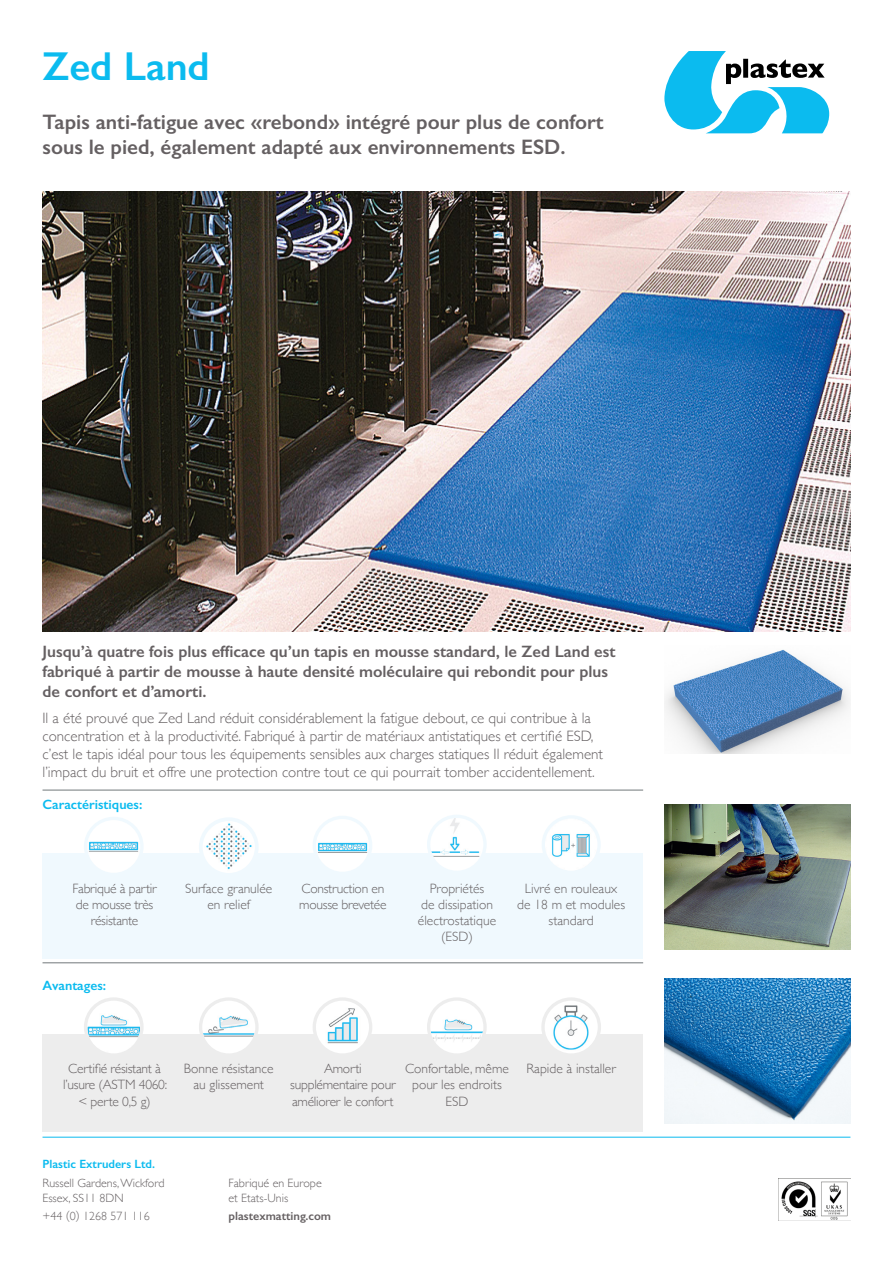
<style>
.page{position:relative;width:893px;height:1263px;background:#fff}
.page>*{position:absolute;margin:0;border:0;box-sizing:border-box;transform-origin:0 0}
.t1{font:600 40.5px "Gill Sans";color:#0bbbef}
.t2{font:600 21px/25.2px "Gill Sans";color:#656062}
.t3{font:600 16.5px/19.8px "Gill Sans";color:#656062}
.t4{font:300 15px/18px "Gill Sans";color:#656062}
.t5{font:300 13.5px/16.2px "Gill Sans";color:#656062;text-align:center}
.t6{font:300 13.5px/16.2px "Gill Sans";letter-spacing:-.02em;color:#656062;text-align:center}
.t7{font:600 13.5px "Gill Sans";color:#0bbbef}
.t8{font:300 12px/14.4px "Gill Sans";color:#656062}
.t9{font:600 12px "Gill Sans";color:#0bbbef}
.t10{font:600 12px "Gill Sans";color:#656062}
</style>
<div class="page">
<img style="left:43px;top:191px;width:807px;height:440px">
<img style="left:664px;top:649px;width:186px;height:104px">
<hr style="left:43px;top:1137px;width:807px;height:1px;background:#0bbbef">
<img style="left:664px;top:804px;width:186px;height:145px">
<img style="left:664px;top:979px;width:186px;height:144px">
<svg style="left:664px;top:51px;width:165px;height:82px"></svg>
<img style="left:781px;top:1181px;width:67px;height:39px">
<div style="left:43px;top:1034px;width:600px;height:98px;background:#ededed"></div>
<div style="left:86px;top:999px;width:56px;height:56px;background:#ededed;border-radius:50%"></div>
<img style="left:87px;top:1001px;width:53px;height:52px;border-radius:26px">
<div style="left:84px;top:997px;width:60px;height:60px;border:3px solid #ededed;border-radius:50%"></div>
<div style="left:201px;top:999px;width:56px;height:56px;background:#ededed;border-radius:50%"></div>
<img style="left:202px;top:1001px;width:53px;height:52px;border-radius:26px">
<div style="left:199px;top:997px;width:60px;height:60px;border:3px solid #ededed;border-radius:50%"></div>
<div style="left:314px;top:999px;width:57px;height:56px;background:#ededed;border-radius:50%"></div>
<img style="left:316px;top:1001px;width:53px;height:52px;border-radius:26px">
<div style="left:313px;top:997px;width:59px;height:60px;border:3px solid #ededed;border-radius:50%"></div>
<div style="left:429px;top:999px;width:56px;height:56px;background:#ededed;border-radius:50%"></div>
<img style="left:430px;top:1001px;width:53px;height:52px;border-radius:26px">
<div style="left:427px;top:997px;width:60px;height:60px;border:3px solid #ededed;border-radius:50%"></div>
<div style="left:543px;top:999px;width:56px;height:56px;background:#ededed;border-radius:50%"></div>
<img style="left:545px;top:1001px;width:53px;height:52px;border-radius:26px">
<div style="left:541px;top:997px;width:60px;height:60px;border:3px solid #ededed;border-radius:50%"></div>
<div style="left:43px;top:853px;width:600px;height:106px;background:#f0f9fe"></div>
<div style="left:86px;top:818px;width:56px;height:56px;background:#f0f9fe;border-radius:50%"></div>
<img style="left:87px;top:820px;width:53px;height:53px;border-radius:26px">
<div style="left:84px;top:817px;width:60px;height:59px;border:3px solid #f0f9fe;border-radius:50%"></div>
<div style="left:201px;top:819px;width:56px;height:56px;background:#f0f9fe;border-radius:50%"></div>
<img style="left:203px;top:821px;width:52px;height:52px;border-radius:26px">
<div style="left:199px;top:817px;width:60px;height:60px;border:4px solid #f0f9fe;border-radius:50%"></div>
<div style="left:314px;top:817px;width:57px;height:56px;background:#f0f9fe;border-radius:50%"></div>
<img style="left:316px;top:819px;width:53px;height:53px;border-radius:26px">
<div style="left:313px;top:816px;width:59px;height:59px;border:3px solid #f0f9fe;border-radius:50%"></div>
<div style="left:429px;top:816px;width:56px;height:56px;background:#f0f9fe;border-radius:50%"></div>
<img style="left:430px;top:818px;width:53px;height:53px;border-radius:26px">
<div style="left:427px;top:815px;width:60px;height:59px;border:3px solid #f0f9fe;border-radius:50%"></div>
<div style="left:543px;top:817px;width:56px;height:55px;background:#f0f9fe;border-radius:50%"></div>
<img style="left:545px;top:818px;width:52px;height:53px;border-radius:26px">
<div style="left:542px;top:815px;width:59px;height:59px;border:3px solid #f0f9fe;border-radius:50%"></div>
<hr style="left:43px;top:790px;width:600px;height:1px;background:#72787a">
<hr style="left:43px;top:962px;width:600px;height:1px;background:#72787a">
<h1 class="t1" style="left:43px;top:42px;width:169px">Zed Land</h1>
<h2 class="t2" style="left:43px;top:109px;width:563px">Tapis anti-fatigue avec «rebond» intégré pour plus de confort sous le pied, également adapté aux environnements ESD.</h2>
<p class="t3" style="left:43px;top:642px;width:575px">Jusqu’à quatre fois plus efficace qu’un tapis en mousse standard, le Zed Land est fabriqué à partir de mousse à haute densité moléculaire qui rebondit pour plus de confort et d’amorti.</p>
<p class="t4" style="left:43px;top:709px;width:562px">Il a été prouvé que Zed Land réduit considérablement la fatigue debout, ce qui contribue à la concentration et à la productivité. Fabriqué à partir de matériaux antistatiques et certifié ESD, c’est le tapis idéal pour tous les équipements sensibles aux charges statiques Il réduit également l’impact du bruit et offre une protection contre tout ce qui pourrait tomber accidentellement.</p>
<p class="t7" style="left:43px;top:796px;width:101px">Caractéristiques:</p>
<p class="t6" style="left:73px;top:879px;width:86px">Fabriqué à partir de mousse très résistante</p>
<p class="t5" style="left:185px;top:879px;width:89px">Surface granulée en relief</p>
<p class="t6" style="left:299px;top:879px;width:89px;text-align:left">Construction en mousse brevetée</p>
<p class="t5" style="left:418px;top:879px;width:80px">Propriétés<br>de dissipation électrostatique (ESD)</p>
<p class="t5" style="left:517px;top:879px;width:109px">Livré en rouleaux de 18 m et modules standard</p>
<p class="t7" style="left:43px;top:977px;width:65px">Avantages:</p>
<p class="t6" style="left:63px;top:1060px;width:106px">Certifié résistant à l’usure (ASTM 4060: &lt; perte 0,5 g)</p>
<p class="t5" style="left:184px;top:1060px;width:91px">Bonne résistance au glissement</p>
<p class="t6" style="left:290px;top:1060px;width:107px">Amorti supplémentaire pour améliorer le confort</p>
<p class="t5" style="left:405px;top:1060px;width:105px">Confortable, même pour les endroits<br>ESD</p>
<p class="t5" style="left:526px;top:1060px;width:91px">Rapide à installer</p>
<p class="t9" style="left:43px;top:1156px;width:114px">Plastic Extruders Ltd.</p>
<p class="t8" style="left:43px;top:1176px;width:124px">Russell Gardens, Wickford<br>Essex, SS11 8DN</p>
<p class="t8" style="left:43px;top:1209px;width:109px">+44 (0) 1268 571 116</p>
<p class="t8" style="left:229px;top:1176px;width:95px">Fabriqué en Europe et Etats-Unis</p>
<p class="t10" style="left:229px;top:1209px;width:104px">plastexmatting.com</p>
</div>
